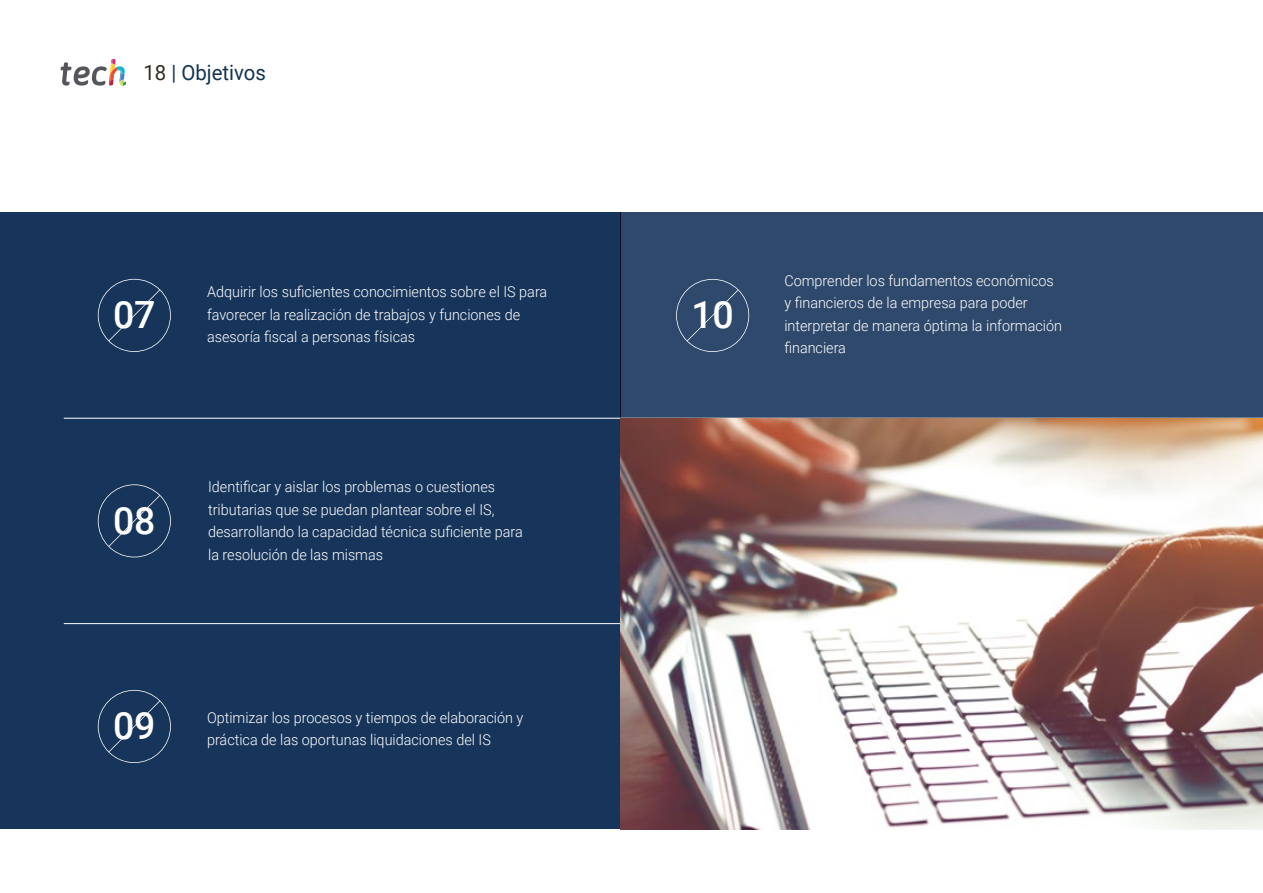
<style>
.page{position:relative;width:1263px;height:893px;background:#fff}
.page>*{position:absolute;margin:0;border:0;box-sizing:border-box;transform-origin:0 0}
.t1{font:500 37.5px "Roboto";color:#fff}
.t2{font:21px "Roboto";color:#123352}
.t3{font:300 15px/22.5px "Roboto";color:#fff;scale:.96 1}
.s1{color:#312e20}
</style>
<div class="page">
<div style="left:0;top:213px;width:621px;height:616px;background:#17355b"></div>
<div style="left:621px;top:213px;width:642px;height:205px;background:#2e496b"></div>
<svg style="left:98px;top:279px;width:73px;height:73px"></svg>
<svg style="left:98px;top:484px;width:73px;height:73px"></svg>
<svg style="left:98px;top:690px;width:73px;height:73px"></svg>
<hr style="left:64px;top:418px;width:1199px;height:1px;background:#fff">
<hr style="left:64px;top:623px;width:1199px;height:1px;background:#fff">
<img style="left:621px;top:418px;width:642px;height:411px">
<svg style="left:676px;top:279px;width:73px;height:73px"></svg>
<svg style="left:61px;top:59px;width:65px;height:27px"></svg>
<h2 class="t2" style="left:144px;top:57px;width:124px"><span class="s1">18</span> | Objetivos</h2>
<h1 class="t1" style="left:113px;top:288px;width:44px">07</h1>
<p class="t3" style="left:207px;top:280px;width:356px">Adquirir los suficientes conocimientos sobre el IS para favorecer la realización de trabajos y funciones de asesoría fiscal a personas físicas</p>
<h1 class="t1" style="left:113px;top:494px;width:44px">08</h1>
<p class="t3" style="left:208px;top:475px;width:329px">Identificar y aislar los problemas o cuestiones tributarias que se puedan plantear sobre el IS, desarrollando la capacidad técnica suficiente para la resolución de las mismas</p>
<h1 class="t1" style="left:113px;top:699px;width:44px">09</h1>
<p class="t3" style="left:207px;top:706px;width:331px">Optimizar los procesos y tiempos de elaboración y práctica de las oportunas liquidaciones del IS</p>
<h1 class="t1" style="left:691px;top:289px;width:44px">10</h1>
<p class="t3" style="left:784px;top:269px;width:291px">Comprender los fundamentos económicos y financieros de la empresa para poder interpretar de manera óptima la información financiera</p>
</div>
